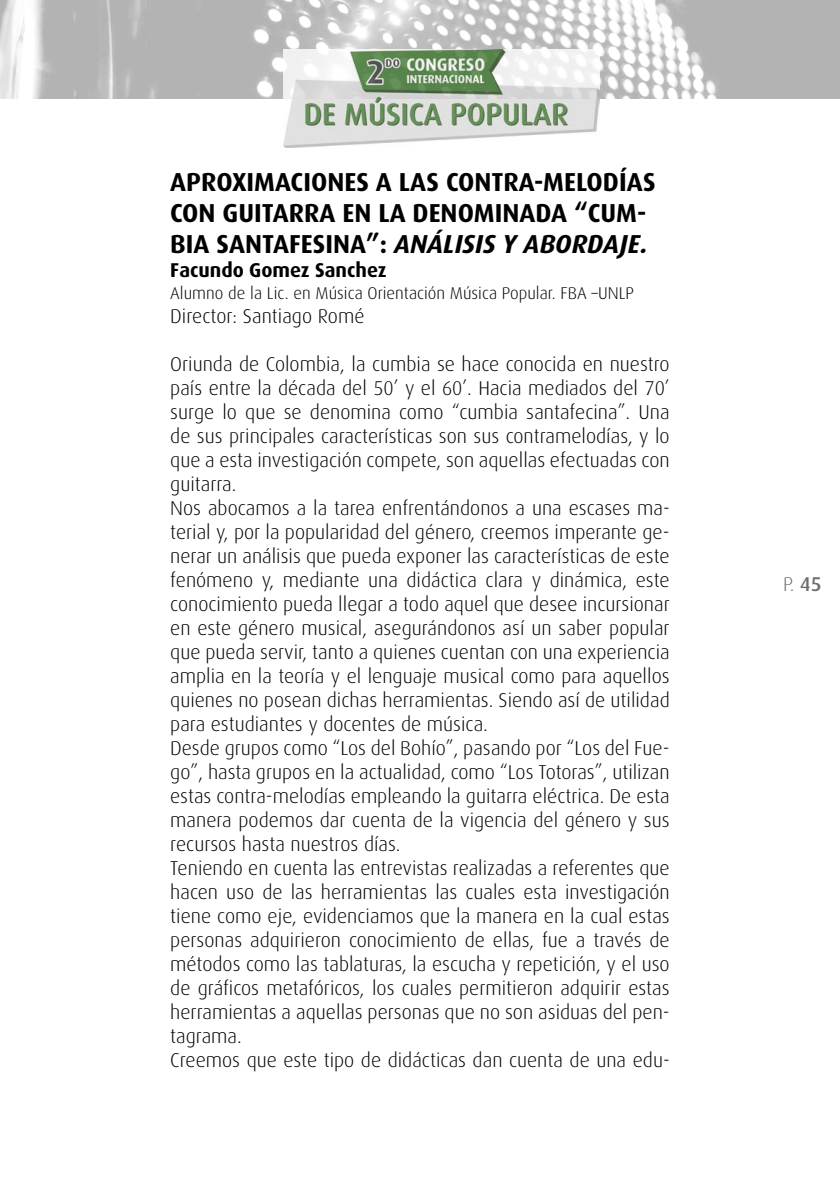
<style>
.page{position:relative;width:840px;height:1191px;background:#fff}
.page>*{position:absolute;margin:0;border:0;box-sizing:border-box;transform-origin:0 0}
.t1{font:700 26px/31.2px "Dax";color:#000}
.t2{font:italic 700 26px "Dax";color:#000}
.t3{font:300 20px/24px "Dax";color:#000}
.t4{font:700 20px "Dax";color:#000}
.t5{font:300 20px "Dax";color:#706f6f}
.t6{font:300 17px "Dax";color:#000}
.s1{font-style:normal}
.s2{font-style:inherit}
.s3{font-weight:500}
</style>
<div class="page">
<img style="left:0;top:0;width:839px;height:99px">
<img style="left:283px;top:49px;width:316px;height:99px">
<h1 class="t1" style="left:170px;top:166px;width:484px;text-indent:205px">A LAS CONT RA-ME LODÍAS<br>CON GUITARRA EN LA DENOMIN</h1>
<h1 class="t1" style="left:170px;top:166px;width:147px">APROXIMACIONES</h1>
<h1 class="t1" style="left:519px;top:197px;width:128px">ADA “CUM-</h1>
<h1 class="t1" style="left:170px;top:228px;width:132px">BIA SANTAFESIN</h1>
<h1 class="t2" style="left:350px;top:229px;width:299px"><span class="s1">A”:</span> ANÁLISIS Y ABORDAJE.</h1>
<p class="t4" style="left:170px;top:259px;width:218px"><span class="s2">F</span>acundo Gomez Sanchez</p>
<p class="t6" style="left:170px;top:284px;width:465px">Alumno de la Lic. en Música Orientación Música Popular. FBA –UNLP</p>
<p class="t3" style="left:170px;top:304px;width:196px">Director: Santiago Romé</p>
<p class="t3" style="left:170px;top:352px;width:500px">Oriunda de Colombia, la cumbia se hace conocida en nuestro país entre la década del 50’ y el 60’. Hacia mediados del 70’ surge lo que se denomina como “cumbia santafecina”. Una de sus principales características son sus contramelodías, y lo que a esta investigación compete, son aquellas efectuadas con guitarra.<br>Nos abocamos a la tarea enfrentándonos a una escases ma&shy;terial y, por la popularidad del género, creemos imperante ge&shy;nerar un análisis que pueda exponer las características de este fenómeno y, mediante una didáctica clara y dinámica, este conocimiento pueda llegar a todo aquel que desee incursionar en este género musical, asegurándonos así un saber popular que pueda servir, tanto a quienes cuentan con una experiencia amplia en la teoría y el lenguaje musical como para aquellos quienes no posean dichas herramientas. Siendo así de utilidad para estudiantes y docentes de música.<br>Desde grupos como “Los del Bohío”, pasando por “Los del Fue&shy;go”, hasta grupos en la actualidad, como “Los Totoras”, utilizan estas contra-melodías empleando la guitarra eléctrica. De esta manera podemos dar cuenta de la vigencia del género y sus recursos hasta nuestros días.<br>Teniendo en cuenta las entrevistas realizadas a referentes que hacen uso de las herramientas las cuales esta investigación tiene como eje, evidenciamos que la manera en la cual estas personas adquirieron conocimiento de ellas, fue a través de métodos como las tablaturas, la escucha y repetición, y el uso de gráficos metafóricos, los cuales permitieron adquirir estas herramientas a aquellas personas que no son asiduas del pen&shy;tagrama.<br>Creemos que este tipo de didácticas dan cuenta de una edu-</p>
<p class="t5" style="left:782px;top:573px;width:40px">P. <span class="s3">45</span></p>
</div>
